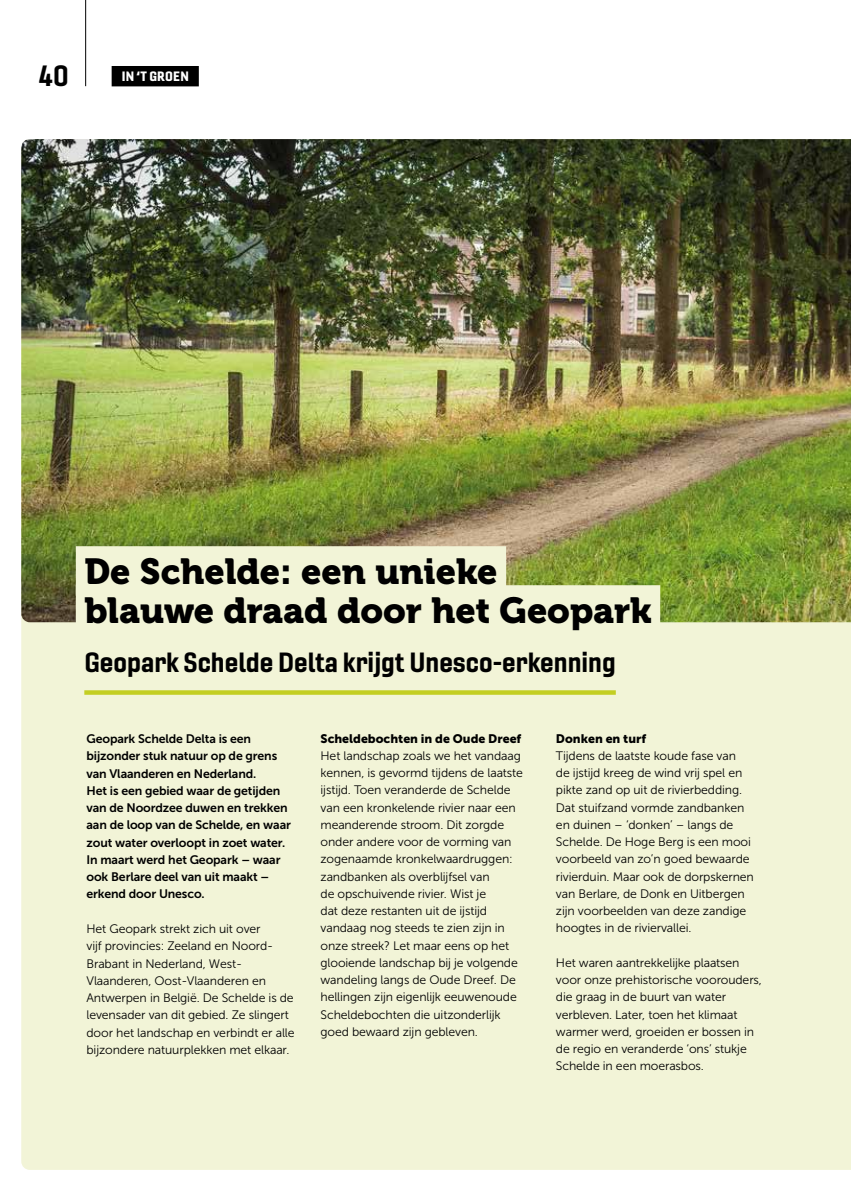
<style>
.page{position:relative;width:851px;height:1191px;background:#fff}
.page>*{position:absolute;margin:0;border:0;box-sizing:border-box;transform-origin:0 0}
.t1{font:36px/39px "Museo 900";color:#000}
.t2{font:28.5px "Gineso Nor Bol";color:#000}
.t3{font:27px "Gineso Nor Bol";color:#000}
.t4{font:13.2px "Gineso Nor Bla";letter-spacing:.02em;color:#fff}
.t5{font:12.3px/17.2px "Museo Sans 300";letter-spacing:-.01em;color:#000}
.t6{font:12.3px/17.2px "Museo Sans 700";letter-spacing:-.01em;color:#000}
.t7{font:12.3px "Museo Sans 900";color:#000}
</style>
<div class="page">
<hr style="left:85px;top:0;width:1px;height:86px;background:#000">
<div style="left:21px;top:622px;width:829px;height:547px;background:#f2f4d7"></div>
<img style="left:21px;top:139px;width:829px;height:483px">
<div style="left:76px;top:546px;width:430px;height:50px;background:#f2f4d7"></div>
<div style="left:76px;top:585px;width:584px;height:50px;background:#f2f4d7"></div>
<div style="left:84px;top:690px;width:531px;height:5px;background:#c3ce22"></div>
<div style="left:112px;top:66px;width:87px;height:20px;background:#000"></div>
<h2 class="t2" style="left:39px;top:58px;width:31px">40</h2>
<p class="t4" style="left:122px;top:67px;width:68px">IN ‘T GROEN</p>
<h1 class="t1" style="left:84px;top:553px;width:568px">De Schelde: een unieke<br>blauwe draad door het Geopark</h1>
<h3 class="t3" style="left:84px;top:645px;width:533px">Geopark Schelde Delta krijgt Unesco-erkenning</h3>
<p class="t6" style="left:86px;top:730px;width:206px">Geopark Schelde Delta is een bijzonder stuk natuur op de grens van Vlaanderen en Nederland.<br>Het is een gebied waar de getijden van de Noordzee duwen en trekken aan de loop van de Schelde, en waar zout water overloopt in zoet water.<br>In maart werd het Geopark – waar ook Berlare deel van uit maakt – erkend door Unesco.</p>
<p class="t5" style="left:86px;top:920px;width:210px">Het Geopark strekt zich uit over<br>vijf provincies: Zeeland en Noord-Brabant in Nederland, West-Vlaanderen, Oost-Vlaanderen en Antwerpen in België. De Schelde is de levensader van dit gebied. Ze slingert door het landschap en verbindt er alle bijzondere natuurplekken met elkaar.</p>
<p class="t7" style="left:320px;top:731px;width:202px">Scheldebochten in de Oude Dreef</p>
<p class="t5" style="left:320px;top:747px;width:204px">Het landschap zoals we het vandaag kennen, is gevormd tijdens de laatste ijstijd. Toen veranderde de Schelde van een kronkelende rivier naar een meanderende stroom. Dit zorgde onder andere voor de vorming van zogenaamde kronkelwaardruggen: zandbanken als overblijfsel van<br>de opschuivende rivier. Wist je<br>dat deze restanten uit de ijstijd vandaag nog steeds te zien zijn in onze streek? Let maar eens op het glooiende landschap bij je volgende wandeling langs de Oude Dreef. De hellingen zijn eigenlijk eeuwenoude Scheldebochten die uitzonderlijk goed bewaard zijn gebleven.</p>
<p class="t7" style="left:556px;top:731px;width:92px">Donken en turf</p>
<p class="t5" style="left:556px;top:747px;width:199px">Tijdens de laatste koude fase van<br>de ijstijd kreeg de wind vrij spel en pikte zand op uit de rivierbedding.<br>Dat stuifzand vormde zandbanken en duinen – ‘donken’ – langs de Schelde. De Hoge Berg is een mooi voorbeeld van zo’n goed bewaarde rivierduin. Maar ook de dorpskernen van Berlare, de Donk en Uitbergen zijn voorbeelden van deze zandige hoogtes in de riviervallei.</p>
<p class="t5" style="left:556px;top:954px;width:207px">Het waren aantrekkelijke plaatsen voor onze prehistorische voorouders, die graag in de buurt van water verbleven. Later, toen het klimaat warmer werd, groeiden er bossen in de regio en veranderde ‘ons’ stukje Schelde in een moerasbos.</p>
</div>
